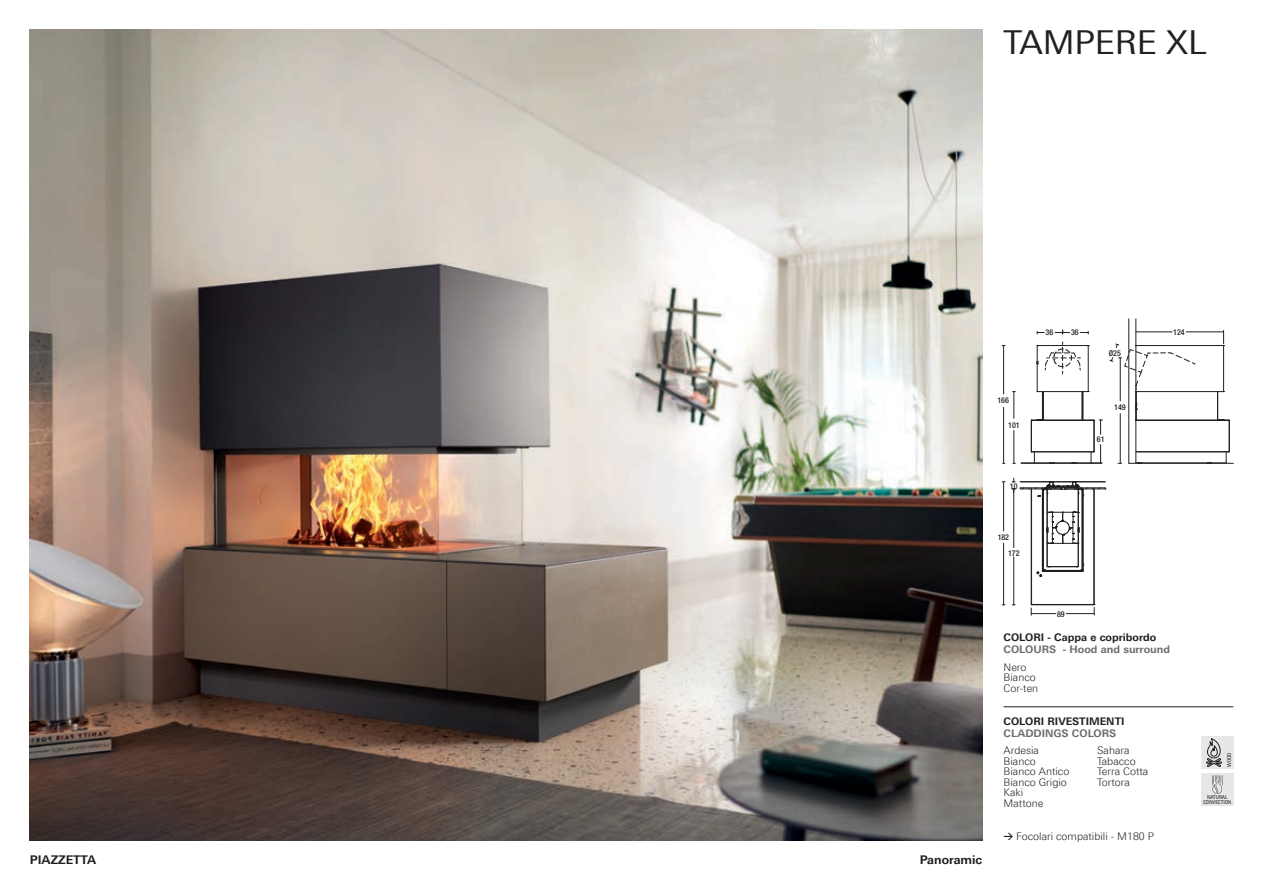
<style>
.page{position:relative;width:1263px;height:893px;background:#fff}
.page>*{position:absolute;margin:0;border:0;box-sizing:border-box;transform-origin:0 0}
._01_Nome_Stufa{font:33px "Linotype Univers 430";letter-spacing:-.005em;color:#231f20}
.Testo_6_8pt{font:700 12px "Linotype Univers 630";color:#231f20}
._05_Lista_colori{font:300 10.5px "Linotype Univers 330";color:#231f20}
._05_Lista_colori-2{font:700 10.5px "Linotype Univers 630";color:#231f20}
._05_Lista_colori-3{font:700 10.5px "Linotype Univers 630";color:#6c6d70}
._03_Specifications{font:300 10.5px "Linotype Univers 330";color:#231f20}
.t1{font:500 condensed 7.95px "Helvetica Neue LT Std";letter-spacing:-.01em;color:#231f20}
.t2{font:condensed 5.4px/4.9px "Univers LT Pro";letter-spacing:-.02em;color:#231f20;text-align:center}
.s1{font-family:"Theinhardt";font-weight:500}
</style>
<div class="page">
<img style="left:30px;top:30px;width:952px;height:810px">
<div style="left:1201px;top:774px;width:32px;height:32px;background:#e6e7e9"></div>
<svg style="left:1212px;top:775px;width:11px;height:19px"></svg>
<div style="left:1201px;top:736px;width:32px;height:33px;background:#e6e7e9"></div>
<svg style="left:1206px;top:738px;width:16px;height:29px"></svg>
<hr style="left:1003px;top:706px;width:230px;height:1px;background:#231f20">
<hr style="left:1032px;top:420px;width:62px;height:1px;background:#231f20">
<hr style="left:1032px;top:451px;width:62px;height:1px;background:#231f20">
<hr style="left:1094px;top:421px;width:1px;height:30px;background:#231f20">
<hr style="left:1031px;top:421px;width:1px;height:30px;background:#231f20">
<hr style="left:1032px;top:452px;width:62px;height:1px;background:#231f20">
<hr style="left:1088px;top:346px;width:1px;height:45px;background:#231f20">
<hr style="left:1037px;top:346px;width:1px;height:45px;background:#231f20">
<hr style="left:1037px;top:391px;width:51px;height:1px;background:#231f20">
<hr style="left:1037px;top:345px;width:51px;height:1px;background:#231f20">
<svg style="left:1031px;top:391px;width:13px;height:30px"></svg>
<svg style="left:1021px;top:451px;width:14px;height:12px"></svg>
<hr style="left:1021px;top:463px;width:81px;height:1px;background:#231f20">
<svg style="left:1045px;top:342px;width:36px;height:32px"></svg>
<svg style="left:1082px;top:391px;width:20px;height:43px"></svg>
<svg style="left:1091px;top:445px;width:11px;height:19px"></svg>
<hr style="left:1136px;top:451px;width:93px;height:1px;background:#231f20">
<hr style="left:1136px;top:420px;width:93px;height:1px;background:#231f20">
<hr style="left:1229px;top:421px;width:1px;height:30px;background:#231f20">
<hr style="left:1136px;top:452px;width:93px;height:1px;background:#231f20">
<svg style="left:1226px;top:451px;width:4px;height:12px"></svg>
<hr style="left:1223px;top:346px;width:1px;height:45px;background:#231f20">
<hr style="left:1136px;top:391px;width:87px;height:1px;background:#231f20">
<hr style="left:1136px;top:345px;width:87px;height:1px;background:#231f20">
<svg style="left:1217px;top:391px;width:13px;height:30px"></svg>
<hr style="left:1135px;top:319px;width:1px;height:144px;background:#231f20">
<hr style="left:1129px;top:463px;width:104px;height:1px;background:#231f20">
<hr style="left:1128px;top:319px;width:1px;height:144px;background:#231f20">
<hr style="left:1013px;top:430px;width:1px;height:33px;background:#231f20">
<svg style="left:1012px;top:391px;width:3px;height:27px"></svg>
<svg style="left:1055px;top:330px;width:15px;height:4px"></svg>
<svg style="left:1080px;top:331px;width:9px;height:3px"></svg>
<hr style="left:1013px;top:557px;width:1px;height:48px;background:#231f20">
<hr style="left:1003px;top:482px;width:1px;height:49px;background:#231f20">
<hr style="left:1003px;top:543px;width:1px;height:62px;background:#231f20">
<svg style="left:1223px;top:330px;width:1px;height:16px"></svg>
<hr style="left:1136px;top:332px;width:36px;height:1px;background:#231f20">
<hr style="left:1186px;top:332px;width:37px;height:1px;background:#231f20">
<hr style="left:1003px;top:407px;width:1px;height:56px;background:#231f20">
<hr style="left:1003px;top:346px;width:1px;height:48px;background:#231f20">
<svg style="left:1110px;top:344px;width:85px;height:77px"></svg>
<hr style="left:1120px;top:358px;width:1px;height:43px;background:#231f20">
<hr style="left:1120px;top:414px;width:1px;height:49px;background:#231f20">
<hr style="left:1032px;top:604px;width:62px;height:1px;background:#231f20">
<hr style="left:1093px;top:489px;width:1px;height:115px;background:#231f20">
<hr style="left:1094px;top:489px;width:1px;height:115px;background:#231f20">
<hr style="left:1031px;top:489px;width:1px;height:115px;background:#231f20">
<hr style="left:1032px;top:605px;width:62px;height:1px;background:#231f20">
<svg style="left:1066px;top:604px;width:29px;height:11px"></svg>
<svg style="left:1031px;top:604px;width:25px;height:11px"></svg>
<svg style="left:1012px;top:478px;width:94px;height:99px"></svg>
<hr style="left:1020px;top:481px;width:85px;height:1px;background:#231f20">
<p class="_01_Nome_Stufa" style="left:1003px;top:23px;width:205px">TAMPERE XL</p>
<p class="t1" style="left:997px;top:396px;width:13px">166</p>
<p class="t1" style="left:1008px;top:420px;width:13px">101</p>
<p class="t1" style="left:1010px;top:481px;width:9px">10</p>
<p class="t1" style="left:998px;top:533px;width:13px">182</p>
<p class="t1" style="left:1008px;top:548px;width:13px">172</p>
<p class="t1" style="left:1045px;top:328px;width:9px">36</p>
<p class="t1" style="left:1071px;top:328px;width:9px">36</p>
<p class="t1" style="left:1109px;top:348px;width:14px">Ø25</p>
<p class="t1" style="left:1097px;top:434px;width:9px">61</p>
<p class="t1" style="left:1114px;top:402px;width:13px">149</p>
<p class="t1" style="left:1173px;top:327px;width:13px">124</p>
<p class="Testo_6_8pt" style="left:30px;top:853px;width:68px">PIAZZETTA</p>
<p class="Testo_6_8pt" style="left:920px;top:853px;width:64px">Panoramic</p>
<p class="t1" style="left:1057px;top:609px;width:9px">89</p>
<p class="_05_Lista_colori-2" style="left:1003px;top:631px;width:154px">COLORI - Cappa e copribordo</p>
<p class="_05_Lista_colori-3" style="left:1003px;top:643px;width:168px">COLOURS - Hood and surround</p>
<p class="_05_Lista_colori" style="left:1003px;top:661px;width:24px">Nero</p>
<p class="_05_Lista_colori" style="left:1003px;top:671px;width:34px">Bianco</p>
<p class="_05_Lista_colori" style="left:1003px;top:682px;width:36px">Cor-ten</p>
<p class="_05_Lista_colori-2" style="left:1003px;top:714px;width:122px">COLORI RIVESTIMENTI</p>
<p class="_05_Lista_colori-3" style="left:1003px;top:726px;width:114px">CLADDINGS COLORS</p>
<p class="_05_Lista_colori" style="left:1003px;top:744px;width:37px">Ardesia</p>
<p class="_05_Lista_colori" style="left:1003px;top:755px;width:34px">Bianco</p>
<p class="_05_Lista_colori" style="left:1003px;top:765px;width:67px">Bianco Antico</p>
<p class="_05_Lista_colori" style="left:1003px;top:776px;width:65px">Bianco Grigio</p>
<p class="_05_Lista_colori" style="left:1003px;top:786px;width:21px">Kaki</p>
<p class="_05_Lista_colori" style="left:1003px;top:797px;width:41px">Mattone</p>
<p class="_05_Lista_colori" style="left:1097px;top:744px;width:34px">Sahara</p>
<p class="_05_Lista_colori" style="left:1097px;top:755px;width:40px">Tabacco</p>
<p class="_05_Lista_colori" style="left:1097px;top:765px;width:53px">Terra Cotta</p>
<p class="_05_Lista_colori" style="left:1097px;top:776px;width:34px">Tortora</p>
<p class="_03_Specifications" style="left:1003px;top:830px;width:152px"><span class="s1">→</span> Focolari compatibili - M180 P</p>
<p class="t2" style="left:1227px;top:767px;width:16px;rotate:-90deg">WOOD</p>
<p class="t2" style="left:1203px;top:795px;width:30px">NATURAL<br>CONVECTION</p>
</div>
